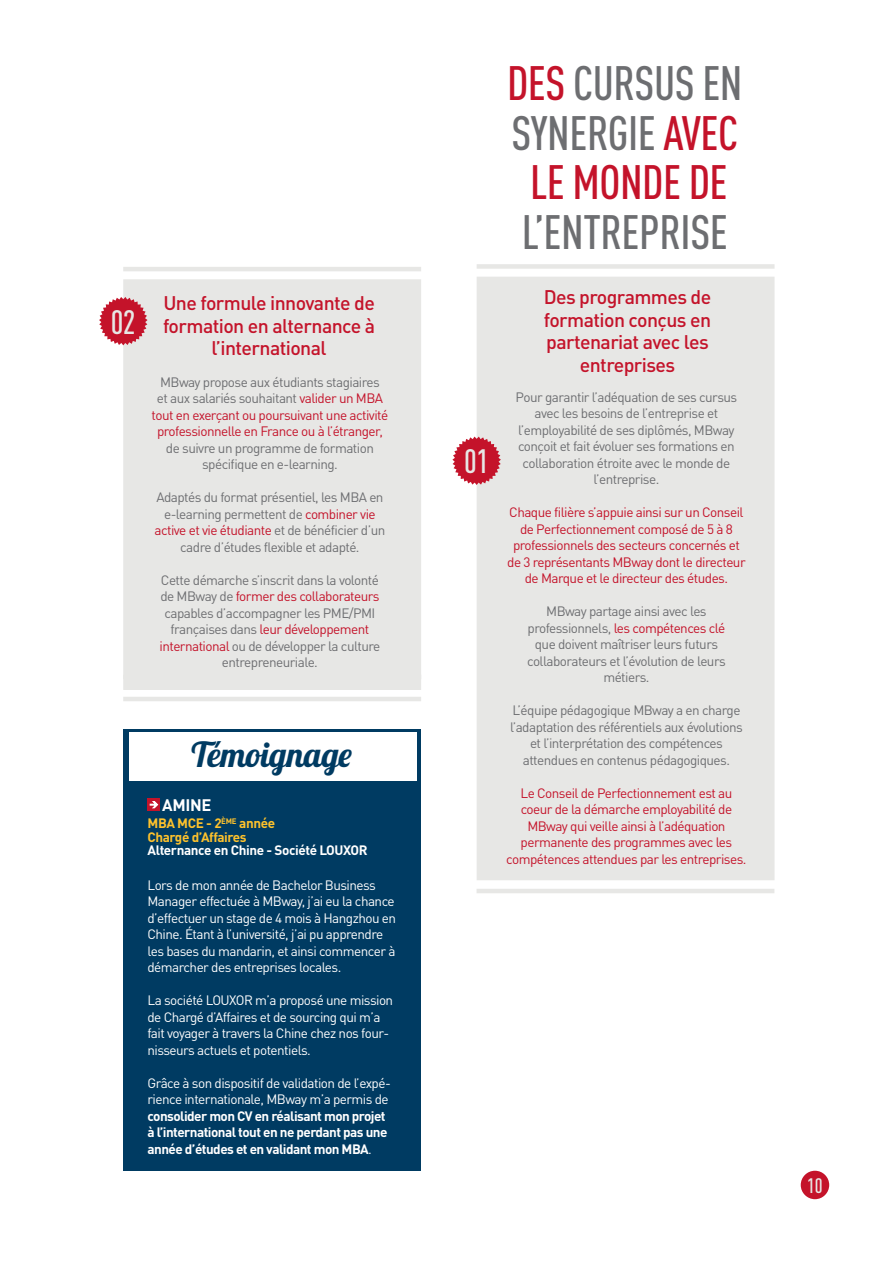
<style>
.page{position:relative;width:893px;height:1263px;background:#fff}
.page>*{position:absolute;margin:0;border:0;box-sizing:border-box;transform-origin:0 0}
.t1{font:500 condensed 47.55px/49.5px "DINOT";letter-spacing:-.01em;color:#c4132a;text-align:center}
.t2{font:500 condensed 47.55px "DINOT";letter-spacing:-.01em;color:#6d6e71}
.t3{font:34.5px "Lobster";letter-spacing:-.01em;color:#003b62}
.t4{font:500 condensed 33.3px "DINOT";color:#e7e7e5}
.t5{font:500 condensed 20.7px "DINOT";color:#e7e7e5}
.t6{font:500 19.5px/22.5px "DINOT";letter-spacing:-.03em;color:#c4132a;text-align:center}
.t7{font:700 16.5px "DINOT";letter-spacing:-.02em;color:#fff}
.t8{font:13.5px/16.5px "DINOT";letter-spacing:-.04em;color:#6d6e71;text-align:center}
.t9{font:13.5px/16.5px "DINOT";letter-spacing:-.04em;color:#c4132a;text-align:center}
.t10{font:13.5px/16.5px "DINOT";letter-spacing:-.04em;color:#fff}
.t11{font:700 13.5px/16.5px "DINOT";letter-spacing:-.04em;color:#fff}
.t12{font:700 13.5px/13.5px "DINOT";letter-spacing:-.03em;color:#fec22c}
.s1{color:#6d6e71}
.s2{color:#c4132a}
.s3{font-weight:400}
</style>
<div class="page">
<div style="left:801px;top:1171px;width:28px;height:28px;background:#c4132a;border-radius:50%"></div>
<div style="left:123px;top:279px;width:298px;height:411px;background:#e7e7e5"></div>
<hr style="left:123px;top:267px;width:298px;height:4px;background:#e7e7e5">
<hr style="left:123px;top:697px;width:298px;height:4px;background:#e7e7e5">
<svg style="left:99px;top:297px;width:49px;height:48px;background:#d15363"></svg>
<hr style="left:123px;top:675px;width:298px;height:4px;background:#e7e7e5">
<div style="left:477px;top:277px;width:297px;height:603px;background:#e7e7e5"></div>
<div style="left:477px;top:264px;width:297px;height:5px;background:#e7e7e5"></div>
<svg style="left:452px;top:437px;width:49px;height:48px;background:#d15464"></svg>
<hr style="left:477px;top:889px;width:297px;height:4px;background:#e7e7e5">
<div style="left:123px;top:730px;width:298px;height:441px;background:#003b62"></div>
<div style="left:129px;top:732px;width:288px;height:49px;background:#fff"></div>
<div style="left:147px;top:798px;width:13px;height:13px;background:#c4132a"></div>
<svg style="left:149px;top:801px;width:10px;height:8px"></svg>
<h3 class="t4" style="left:111px;top:302px;width:26px">02</h3>
<h3 class="t6" style="left:163px;top:292px;width:214px">Une formule innovante de formation en alternance à l’international</h3>
<p class="t9" style="left:152px;top:373px;width:238px"><span class="s1">MBway propose aux étudiants stagiaires<br>et aux salariés souhaitant</span> valider un MBA tout en exerçant ou poursuivant une activité professionnelle en France ou à l’étranger,</p>
<p class="t8" style="left:166px;top:439px;width:209px">de suivre un programme de formation spécifique en e-learning.</p>
<p class="t8" style="left:154px;top:489px;width:232px">Adaptés du format présentiel, les MBA en e-learning permettent de <span class="s2">combiner vie active et vie étudiante</span> et de bénéficier d’un cadre d’études flexible et adapté.</p>
<p class="t8" style="left:160px;top:571px;width:222px">Cette démarche s’inscrit dans la volonté de MBway de <span class="s2">former des collaborateurs </span>capables d’accompagner les PME/PMI françaises dans <span class="s2">leur développement international</span> ou de développer la culture entrepreneuriale.</p>
<h2 class="t3" style="left:192px;top:732px;width:162px">Témoignage</h2>
<p class="t7" style="left:162px;top:794px;width:51px">AMINE</p>
<p class="t12" style="left:147px;top:816px;width:129px">MBA MCE - 2<sup>ÈME</sup> année<br>Chargé d’Affaires</p>
<p class="t11" style="left:147px;top:842px;width:222px">Alternance en Chine - Société LOUXOR</p>
<p class="t10" style="left:147px;top:876px;width:250px">Lors de mon année de Bachelor Business Manager effectuée à MBway, j’ai eu la chance d’effectuer un stage de 4 mois à Hangzhou en Chine. Étant à l’université, j’ai pu apprendre les bases du mandarin, et ainsi commencer à démarcher des entreprises locales.</p>
<p class="t10" style="left:147px;top:992px;width:247px">La société LOUXOR m’a proposé une mission de Chargé d’Affaires et de sourcing qui m’a fait voyager à travers la Chine chez nos four&shy;nisseurs actuels et potentiels.</p>
<p class="t10" style="left:147px;top:1074px;width:245px">Grâce à son dispositif de validation de l’expé&shy;rience internationale, MBway m’a permis de</p>
<p class="t11" style="left:147px;top:1107px;width:242px">consolider mon CV en réalisant mon projet à l’international tout en ne perdant pas une année d’études et en validant mon MBA<span class="s3">.</span></p>
<h3 class="t4" style="left:464px;top:442px;width:26px">01</h3>
<h1 class="t1" style="left:507px;top:58px;width:237px">DES <span class="s1">CURSUS EN<br>SYNERGIE</span> AVEC<br>LE MONDE DE</h1>
<h1 class="t2" style="left:522px;top:204px;width:208px">L’ENTREPRISE</h1>
<h3 class="t6" style="left:544px;top:285px;width:169px">Des programmes de formation conçus en partenariat avec les entreprises</h3>
<p class="t8" style="left:516px;top:388px;width:223px">Pour garantir l’adéquation de ses cursus avec les besoins de l’entreprise et l’employabilité de ses diplômés, MBway conçoit et fait évoluer ses formations en collaboration étroite avec le monde de l’entreprise.</p>
<p class="t9" style="left:507px;top:504px;width:240px">Chaque filière s’appuie ainsi sur un Conseil de Perfectionnement composé de 5 à 8 professionnels des secteurs concernés et de 3 représentants MBway dont le directeur de Marque et le directeur des études.</p>
<p class="t8" style="left:527px;top:603px;width:200px">MBway partage ainsi avec les professionnels, <span class="s2">les compétences clé </span>que doivent maîtriser leurs futurs collaborateurs et l’évolution de leurs métiers.</p>
<p class="t8" style="left:510px;top:702px;width:234px">L’équipe pédagogique MBway a en charge l’adaptation des référentiels aux évolutions et l’interprétation des compétences attendues en contenus pédagogiques.</p>
<p class="t9" style="left:506px;top:784px;width:242px">Le Conseil de Perfectionnement est au coeur de la démarche employabilité de MBway qui veille ainsi à l’adéquation permanente des programmes avec les compétences attendues par les entreprises.</p>
<h3 class="t5" style="left:807px;top:1173px;width:17px">10</h3>
</div>
